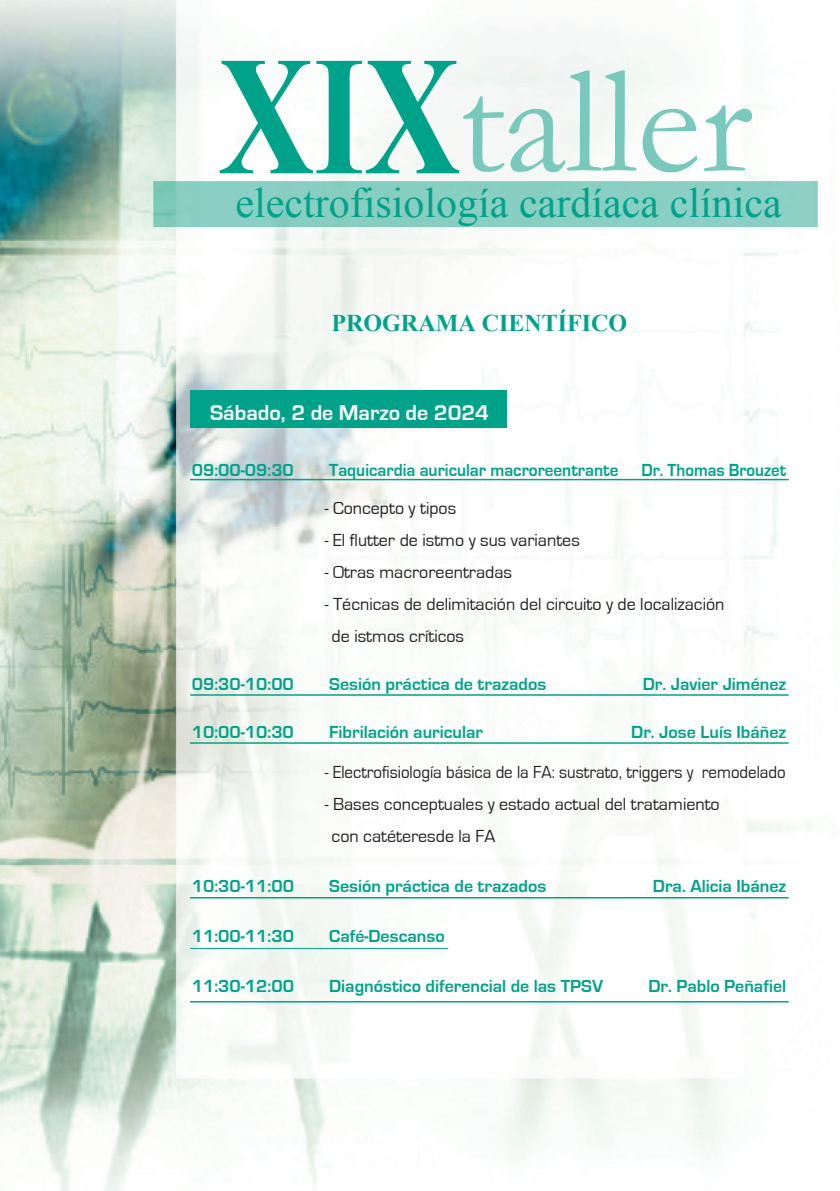
<style>
.page{position:relative;width:840px;height:1191px;background:#fff}
.page>*{position:absolute;margin:0;border:0;box-sizing:border-box;transform-origin:0 0}
.t1{font:700 169.8px "Times New Roman";color:#00a38a;scale:.77 1}
.t2{font:42px "Times New Roman";color:#00a38a}
.t3{font:700 24px "Times New Roman";color:#00a38a}
.t4{font:700 22px "Eurostile";color:#fff}
.t5{font:18px/32px "Eurostile";color:#231f20}
.t6{font:700 18px "Eurostile";color:#00a38a}
.t7{font:700 18px "Eurostile";color:#00a38a;scale:.95 1}
.t8{font:700 18px "Eurostile";color:#00a38a;scale:.93 1}
</style>
<div class="page">
<img style="left:0;top:0;width:818px;height:1191px">
<svg style="left:463px;top:71px;width:288px;height:101px"></svg>
<div style="left:190px;top:390px;width:316px;height:38px;background:#00a38a"></div>
<hr style="left:190px;top:479px;width:598px;height:1px;background:#00a38a">
<hr style="left:190px;top:694px;width:598px;height:1px;background:#00a38a">
<hr style="left:190px;top:742px;width:598px;height:1px;background:#00a38a">
<hr style="left:190px;top:897px;width:598px;height:1px;background:#00a38a">
<hr style="left:190px;top:948px;width:258px;height:1px;background:#00a38a">
<hr style="left:190px;top:1001px;width:598px;height:1px;background:#00a38a">
<h1 class="t1" style="left:219px;top:-1px;width:314px">XIX</h1>
<h2 class="t2" style="left:235px;top:175px;width:547px">electrofisiología cardíaca clínica</h2>
<h3 class="t3" style="left:331px;top:306px;width:297px">PROGRAMA CIENTÍFICO</h3>
<p class="t4" style="left:210px;top:401px;width:280px">Sábado, 2 de Marzo de 2024</p>
<p class="t6" style="left:192px;top:460px;width:103px">09:00-09:30</p>
<p class="t7" style="left:329px;top:460px;width:305px">Taquicardia auricular macroreentrante</p>
<p class="t8" style="left:641px;top:460px;width:157px">Dr. Thomas Brouzet</p>
<p class="t5" style="left:324px;top:492px;width:133px">- Concepto y tipos</p>
<p class="t5" style="left:324px;top:524px;width:256px">- El flutter de istmo y sus variantes</p>
<p class="t5" style="left:324px;top:556px;width:189px">- Otras macroreentradas</p>
<p class="t5" style="left:331px;top:588px;width:394px;text-indent:-7px">- Técnicas de delimitación del circuito y de localización de istmos críticos</p>
<p class="t6" style="left:192px;top:674px;width:103px">09:30-10:00</p>
<p class="t6" style="left:329px;top:674px;width:218px">Sesión práctica de trazados</p>
<p class="t6" style="left:642px;top:674px;width:145px">Dr. Javier Jiménez</p>
<p class="t6" style="left:192px;top:722px;width:103px">10:00-10:30</p>
<p class="t6" style="left:329px;top:722px;width:155px">Fibrilación auricular</p>
<p class="t6" style="left:631px;top:722px;width:156px">Dr. Jose Luís Ibáñez</p>
<p class="t5" style="left:324px;top:756px;width:462px">- Electrofisiología básica de la FA: sustrato, triggers y remodelado</p>
<p class="t5" style="left:331px;top:788px;width:389px;text-indent:-7px">- Bases conceptuales y estado actual del tratamiento con catéteresde la FA</p>
<p class="t6" style="left:192px;top:876px;width:103px">10:30-11:00</p>
<p class="t6" style="left:329px;top:876px;width:218px">Sesión práctica de trazados</p>
<p class="t6" style="left:652px;top:876px;width:135px">Dra. Alicia Ibánez</p>
<p class="t6" style="left:192px;top:926px;width:104px">11:00-11:30</p>
<p class="t6" style="left:329px;top:926px;width:117px">Café-Descanso</p>
<p class="t6" style="left:192px;top:976px;width:103px">11:30-12:00</p>
<p class="t6" style="left:329px;top:976px;width:275px">Diagnóstico diferencial de las TPSV</p>
<p class="t6" style="left:648px;top:976px;width:139px">Dr. Pablo Peñafiel</p>
</div>
